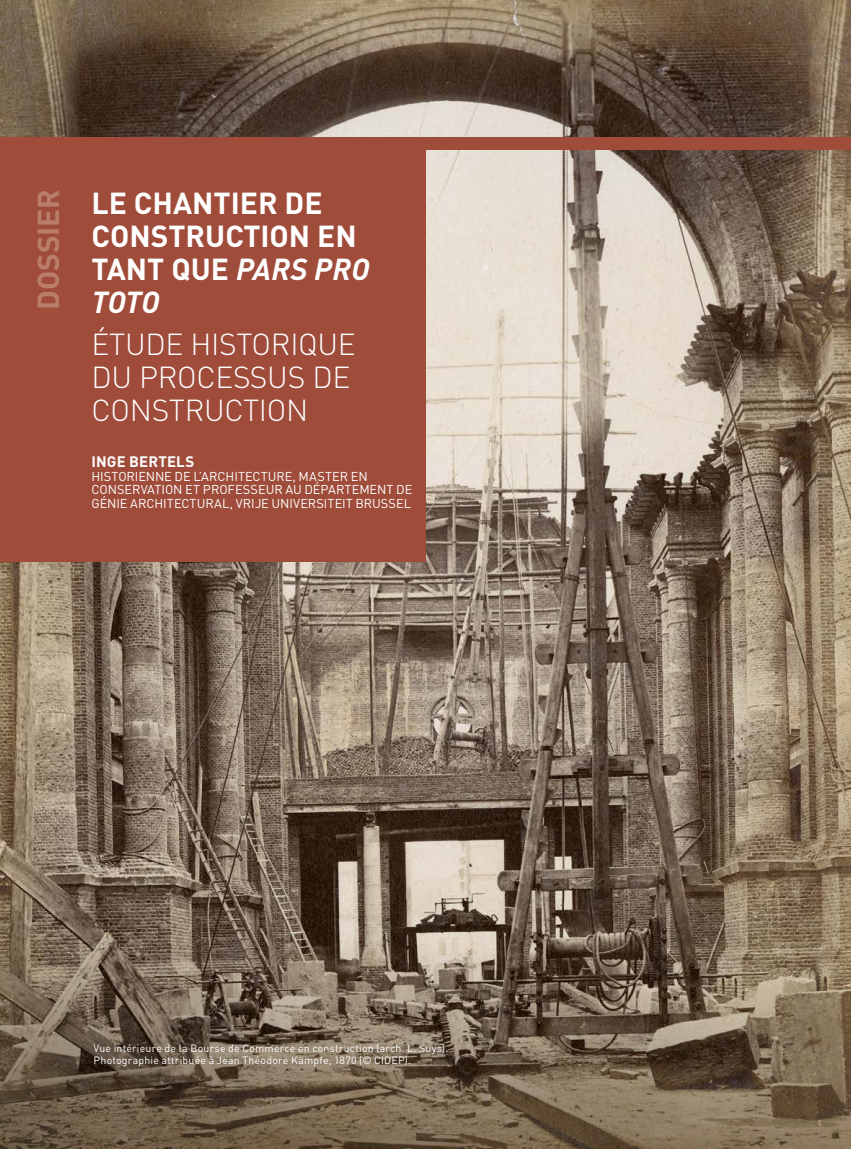
<style>
.page{position:relative;width:851px;height:1149px;background:#fff}
.page>*{position:absolute;margin:0;border:0;box-sizing:border-box;transform-origin:0 0}
.Titre_article{font:700 30px/33px "DIN";color:#fff}
.Sous-titre_article{font:300 30px/33px "DIN";letter-spacing:-.01em;color:#fff}
.Rubrique{font:700 30px "DIN";letter-spacing:-.005em;color:#b97d6a}
.Auteur_article{font:700 15px "DIN";letter-spacing:.005em;color:#fff}
.Titre_Auteur_article{font:12.75px/13.5px "DIN";letter-spacing:-.005em;color:#fff}
.Legende{font:10.5px/12px "DIN";letter-spacing:.02em;color:#fff}
.s1{font-family:"DINOT";font-style:italic}
</style>
<div class="page">
<img style="left:0;top:0;width:850px;height:834px">
<div style="left:0;top:140px;width:425px;height:422px;background:#9f4c3a"></div>
<div style="left:0;top:137px;width:850px;height:13px;background:#9f4c3a"></div>
<svg style="left:0;top:834px;width:850px;height:314px;background:#766553"></svg>
<p class="Rubrique" style="left:29px;top:310px;width:122px;rotate:-90deg">DOSSIER</p>
<p class="Titre_article" style="left:91px;top:185px;width:280px">LE CHANTIER DE<br>CONSTRUCTION EN<br>TANT QUE <span class="s1">PARS PRO<br>TOTO</span></p>
<p class="Sous-titre_article" style="left:91px;top:327px;width:266px">ÉTUDE HISTORIQUE<br>DU PROCESSUS DE<br>CONSTRUCTION</p>
<p class="Auteur_article" style="left:91px;top:451px;width:104px">INGE BERTELS</p>
<p class="Titre_Auteur_article" style="left:91px;top:469px;width:322px">HISTORIENNE DE L’ARCHITECTURE, MASTER EN<br>CONSERVATION ET PROFESSEUR AU DÉPARTEMENT DE<br>GÉNIE ARCHITECTURAL, VRIJE UNIVERSITEIT BRUSSEL</p>
<p class="Legende" style="left:94px;top:1041px;width:356px">Vue intérieure de la Bourse de Commerce en construction (arch. L. Suys).<br>Photographie attribuée à Jean Théodore Kämpfe, 1870 (© CIDEP).</p>
</div>
